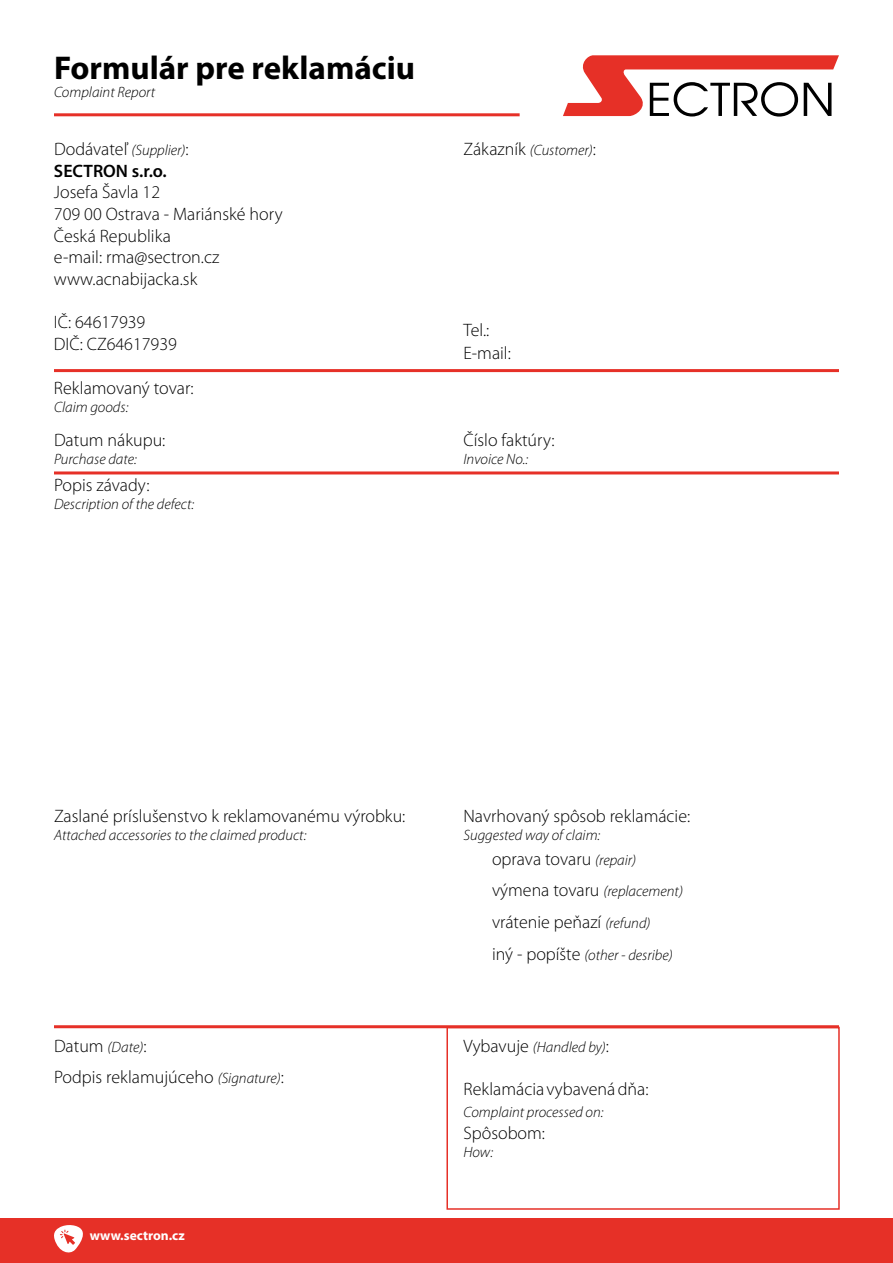
<style>
.page{position:relative;width:893px;height:1263px;background:#fff}
.page>*{position:absolute;margin:0;border:0;box-sizing:border-box;transform-origin:0 0}
.t1{font:700 33px "Myriad Pro";color:#000}
.t2{font:300 18px/21.6px "Myriad Pro";color:#000}
.t3{font:600 18px/21.6px "Myriad Pro";color:#000}
.t4{font:italic 300 15px "Myriad Pro";color:#000}
.t5{font:700 13.5px "Myriad Pro";color:#fff}
.s1{font-weight:300}
.s2{font-weight:300;font-style:italic;font-size:15px}
.s3{font-style:normal;font-size:18px}
.s4{font-style:italic;font-size:15px}
</style>
<div class="page">
<svg style="left:563px;top:55px;width:276px;height:62px"></svg>
<div style="left:0;top:1218px;width:893px;height:45px;background:#e63027"></div>
<svg style="left:54px;top:1225px;width:29px;height:27px"></svg>
<hr style="left:54px;top:113px;width:466px;height:3px;background:#e63027">
<hr style="left:54px;top:369px;width:785px;height:3px;background:#e63027">
<hr style="left:54px;top:471px;width:785px;height:3px;background:#e63027">
<hr style="left:54px;top:1025px;width:785px;height:3px;background:#e63027">
<div style="left:446px;top:1027px;width:394px;height:183px;border:2px solid #e63027"></div>
<h1 class="t1" style="left:54px;top:46px;width:362px">Formulár pre reklamáciu</h1>
<p class="t4" style="left:54px;top:83px;width:103px">Complaint Report</p>
<p class="t3" style="left:54px;top:138px;width:136px"><span class="s1">Dodávateľ</span> <span class="s2">(Supplier)</span><span class="s1">:<br></span>SECTRON s.r.o.</p>
<p class="t2" style="left:54px;top:181px;width:230px">Josefa Šavla 12<br>709 00 Ostrava - Mariánské hory<br>Česká Republika<br>e-mail: rma@sectron.cz www.acnabijacka.sk</p>
<p class="t2" style="left:54px;top:311px;width:125px">IČ: 64617939<br>DIČ: CZ64617939</p>
<p class="t2" style="left:54px;top:377px;width:141px">Reklamovaný tovar:</p>
<p class="t4" style="left:54px;top:398px;width:76px">Claim goods:</p>
<p class="t2" style="left:54px;top:429px;width:113px">Datum nákupu:</p>
<p class="t4" style="left:54px;top:450px;width:84px">Purchase date:</p>
<p class="t2" style="left:54px;top:474px;width:97px">Popis závady:</p>
<p class="t4" style="left:54px;top:495px;width:142px">Description of the defect:</p>
<p class="t4" style="left:463px;top:141px;width:134px"><span class="s3">Zákazník</span> (Customer)<span class="s3">:</span></p>
<p class="t2" style="left:463px;top:318px;width:49px;line-height:23.1px">Tel.:<br>E-mail:</p>
<p class="t2" style="left:463px;top:429px;width:93px">Číslo faktúry:</p>
<p class="t4" style="left:463px;top:450px;width:66px">Invoice No.:</p>
<p class="t2" style="left:54px;top:805px;width:353px">Zaslané príslušenstvo k reklamovanému výrobku:</p>
<p class="t4" style="left:54px;top:826px;width:254px">Attached accessories to the claimed product:</p>
<p class="t2" style="left:54px;top:1030px;width:231px;line-height:31px">Datum <span class="s4">(Date)</span>:<br>Podpis reklamujúceho <span class="s4">(Signature)</span>:</p>
<p class="t5" style="left:90px;top:1226px;width:97px">www.sectron.cz</p>
<p class="t2" style="left:463px;top:805px;width:228px">Navrhovaný spôsob reklamácie:</p>
<p class="t4" style="left:463px;top:826px;width:138px">Suggested way of claim:</p>
<p class="t2" style="left:492px;top:848px;width:146px">oprava tovaru <span class="s4">(repair)</span></p>
<p class="t4" style="left:492px;top:882px;width:192px"><span class="s3">výmena tovaru</span> (replacement)</p>
<p class="t2" style="left:492px;top:911px;width:160px">vrátenie peňazí <span class="s4">(refund)</span></p>
<p class="t4" style="left:492px;top:946px;width:182px"><span class="s3">iný - popíšte</span> (other - desribe)</p>
<p class="t4" style="left:463px;top:1038px;width:147px"><span class="s3">Vybavuje</span> (Handled by)<span class="s3">:</span></p>
<p class="t2" style="left:463px;top:1078px;width:186px">Reklamácia vybavená dňa:</p>
<p class="t4" style="left:463px;top:1103px;width:142px">Complaint processed on:</p>
<p class="t2" style="left:463px;top:1121px;width:83px">Spôsobom:</p>
<p class="t4" style="left:463px;top:1142px;width:31px">How:</p>
</div>
